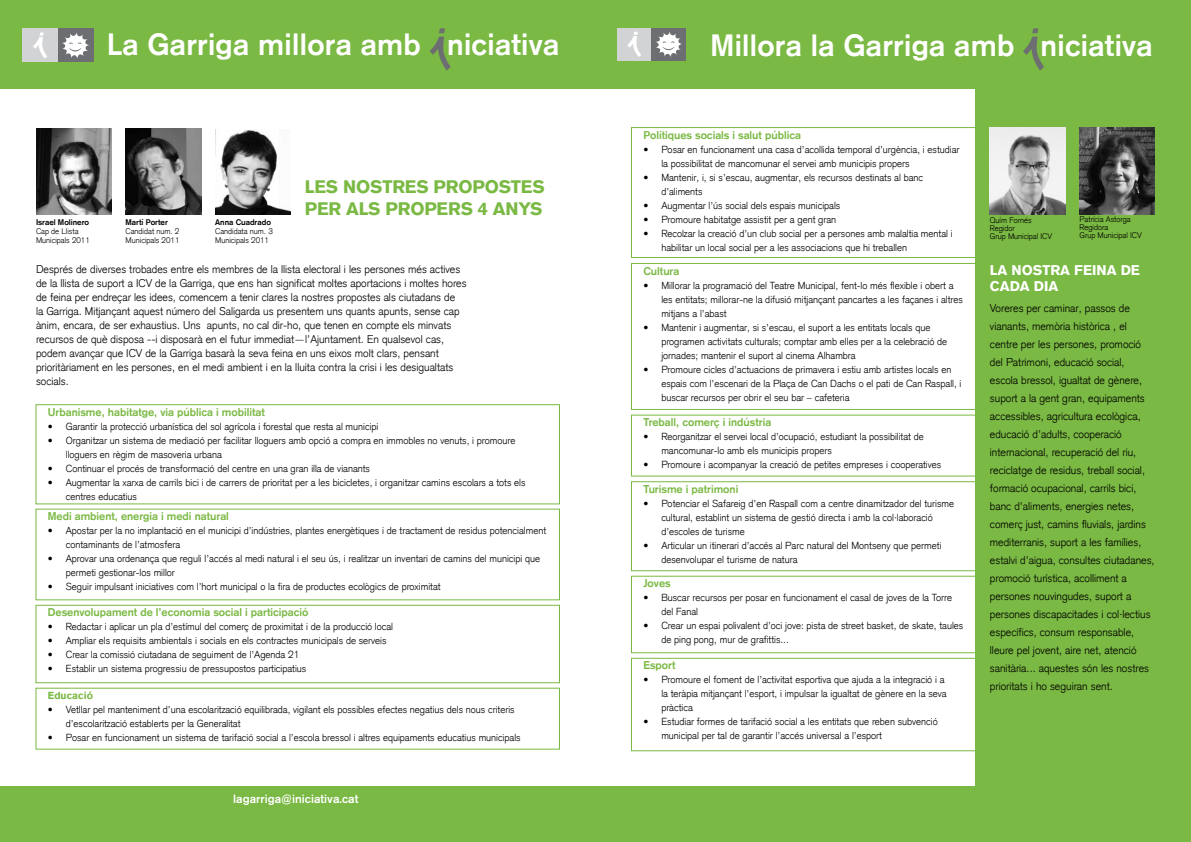
<style>
.page{position:relative;width:1191px;height:842px;background:#fff}
.page>*{position:absolute;margin:0;border:0;box-sizing:border-box;transform-origin:0 0}
.t1{font:700 30px "Akzidenz Grotesk";letter-spacing:.01em;color:#fff}
.t2{font:700 18px/21.6px "Akzidenz Grotesk BQ";letter-spacing:-.01em;color:#7ab943}
.t3{font:700 14px/16px "Akzidenz Grotesk BQ";color:#fff}
.t4{font:500 12px "Akzidenz Grotesk BQ";color:#fff}
.t5{font:300 11px/18px "Akzidenz Grotesk";color:#000}
.t6{font:700 11px "Akzidenz Grotesk";color:#7ab943}
.t7{font:300 10px/14px "Akzidenz Grotesk";color:#000}
.t8{font:900 10px "Akzidenz Grotesk CE";color:#7ab943}
.t9{font:300 8px/8px "Akzidenz Grotesk CE";color:#000}
.t10{font:700 8px "Akzidenz Grotesk CE";color:#000}
</style>
<div class="page">
<div style="left:975px;top:79px;width:216px;height:742px;background:#7ab943"></div>
<div style="left:0;top:787px;width:1191px;height:55px;background:#7ab943"></div>
<div style="left:0;top:0;width:1191px;height:88px;background:#7ab943"></div>
<img style="left:990px;top:128px;width:75px;height:86px">
<img style="left:36px;top:128px;width:75px;height:87px">
<div style="left:23px;top:29px;width:35px;height:33px;background:#d1d3d4"></div>
<svg style="left:33px;top:33px;width:14px;height:25px"></svg>
<div style="left:58px;top:29px;width:35px;height:33px;background:#6d6e71"></div>
<svg style="left:62px;top:32px;width:27px;height:26px"></svg>
<svg style="left:430px;top:28px;width:21px;height:43px"></svg>
<div style="left:617px;top:28px;width:34px;height:33px;background:#d1d3d4"></div>
<svg style="left:627px;top:32px;width:14px;height:25px"></svg>
<div style="left:651px;top:28px;width:35px;height:33px;background:#6d6e71"></div>
<svg style="left:655px;top:32px;width:27px;height:25px"></svg>
<svg style="left:1023px;top:28px;width:21px;height:43px"></svg>
<div style="left:36px;top:404px;width:524px;height:100px;border:1px solid #7ab943"></div>
<img style="left:126px;top:128px;width:75px;height:87px">
<div style="left:36px;top:605px;width:524px;height:78px;border:1px solid #7ab943"></div>
<div style="left:631px;top:127px;width:345px;height:131px;border:1px solid #7ab943"></div>
<img style="left:1079px;top:128px;width:76px;height:86px">
<img style="left:215px;top:129px;width:76px;height:85px">
<div style="left:631px;top:263px;width:345px;height:147px;border:1px solid #7ab943"></div>
<div style="left:631px;top:481px;width:345px;height:90px;border:1px solid #7ab943"></div>
<div style="left:631px;top:576px;width:345px;height:77px;border:1px solid #7ab943"></div>
<div style="left:631px;top:658px;width:345px;height:93px;border:1px solid #7ab943"></div>
<div style="left:36px;top:688px;width:524px;height:62px;border:1px solid #7ab943"></div>
<h1 class="t1" style="left:107px;top:26px;width:453px">La Garriga millora amb niciativa</h1>
<p class="t10" style="left:36px;top:218px;width:55px">Israel Molinero</p>
<p class="t9" style="left:36px;top:227px;width:55px;line-height:9px">Cap de Llista<br>Municipals 2011</p>
<p class="t10" style="left:126px;top:218px;width:44px">Martí Porter</p>
<p class="t9" style="left:126px;top:227px;width:55px;line-height:9px">Candidat num. 2<br>Municipals 2011</p>
<p class="t10" style="left:215px;top:218px;width:57px">Anna Cuadrado</p>
<p class="t9" style="left:215px;top:227px;width:59px;line-height:9px">Candidata num. 3<br>Municipals 2011</p>
<h2 class="t2" style="left:305px;top:176px;width:241px">LES NOSTRES PROPOSTES<br>PER ALS PROPERS 4 ANYS</h2>
<p class="t5" style="left:36px;top:262px;width:432px;line-height:14px">Després de diverses trobades entre els membres de la llista electoral i les persones més actives de la llista de suport a ICV de la Garriga, que ens han significat moltes aportacions i moltes hores de feina per endreçar les idees, comencem a tenir clares la nostres propostes als ciutadans de<br>la Garriga. Mitjançant aquest número del Saligarda us presentem uns quants apunts, sense cap ànim, encara, de ser exhaustius. Uns apunts, no cal dir-ho, que tenen en compte els minvats recursos de què disposa --i disposarà en el futur immediat—l’Ajuntament. En qualsevol cas, podem avançar que ICV de la Garriga basarà la seva feina en uns eixos molt clars, pensant prioritàriament en les persones, en el medi ambient i en la lluita contra la crisi i les desigualtats socials.</p>
<p class="t6" style="left:48px;top:405px;width:218px">Urbanisme, habitatge, via pública i mobilitat</p>
<p class="t7" style="left:48px;top:419px;width:332px">• Garantir la protecció urbanística del sol agrícola i forestal que resta al municipi</p>
<p class="t7" style="left:66px;top:433px;width:451px;text-indent:-18px">• Organitzar un sistema de mediació per facilitar lloguers amb opció a compra en immobles no venuts, i promoure lloguers en règim de masoveria urbana</p>
<p class="t7" style="left:48px;top:461px;width:324px">• Continuar el procés de transformació del centre en una gran illa de vianants</p>
<p class="t7" style="left:66px;top:475px;width:461px;text-indent:-18px">• Augmentar la xarxa de carrils bici i de carrers de prioritat per a les bicicletes, i organitzar camins escolars a tots els centres educatius</p>
<p class="t6" style="left:48px;top:510px;width:183px">Medi ambient, energia i medi natural</p>
<p class="t7" style="left:66px;top:524px;width:482px;text-indent:-18px">• Apostar per la no implantació en el municipi d’indústries, plantes energètiques i de tractament de residus potencialment contaminants de l’atmosfera</p>
<p class="t7" style="left:66px;top:552px;width:476px;text-indent:-18px">• Aprovar una ordenança que reguli l’accés al medi natural i el seu ús, i realitzar un inventari de camins del municipi que permeti gestionar-los millor</p>
<p class="t7" style="left:48px;top:580px;width:394px">• Seguir impulsant iniciatives com l’hort municipal o la fira de productes ecològics de proximitat</p>
<p class="t6" style="left:48px;top:606px;width:262px">Desenvolupament de l’economia social i participació</p>
<p class="t7" style="left:48px;top:620px;width:347px">• Redactar i aplicar un pla d’estímul del comerç de proximitat i de la producció local</p>
<p class="t7" style="left:48px;top:634px;width:340px">• Ampliar els requisits ambientals i socials en els contractes municipals de serveis</p>
<p class="t7" style="left:48px;top:648px;width:253px">• Crear la comissió ciutadana de seguiment de l’Agenda 21</p>
<p class="t7" style="left:48px;top:662px;width:260px">• Establir un sistema progressiu de pressupostos participatius</p>
<p class="t8" style="left:48px;top:688px;width:47px">Educació</p>
<p class="t7" style="left:66px;top:702px;width:450px;text-indent:-18px">• Vetllar pel manteniment d’una escolarització equilibrada, vigilant els possibles efectes negatius dels nous criteris d’escolarització establerts per la Generalitat</p>
<p class="t7" style="left:48px;top:730px;width:474px">• Posar en funcionament un sistema de tarifació social a l’escola bressol i altres equipaments educatius municipals</p>
<p class="t4" style="left:233px;top:791px;width:127px">lagarriga@iniciativa.cat</p>
<h1 class="t1" style="left:710px;top:27px;width:443px">Millora la Garriga amb niciativa</h1>
<p class="t6" style="left:643px;top:128px;width:159px">Polítiques socials i salut pública</p>
<p class="t7" style="left:661px;top:142px;width:300px;text-indent:-18px">• Posar en funcionament una casa d’acollida temporal d’urgència, i estudiar la possibilitat de mancomunar el servei amb municipis propers</p>
<p class="t7" style="left:661px;top:170px;width:263px;text-indent:-18px">• Mantenir, i, si s’escau, augmentar, els recursos destinats al banc d’aliments</p>
<p class="t7" style="left:643px;top:198px;width:198px">• Augmentar l’ús social dels espais municipals</p>
<p class="t7" style="left:643px;top:212px;width:194px">• Promoure habitatge assistit per a gent gran</p>
<p class="t7" style="left:661px;top:226px;width:293px;text-indent:-18px">• Recolzar la creació d’un club social per a persones amb malaltia mental i habilitar un local social per a les associacions que hi treballen</p>
<p class="t6" style="left:643px;top:264px;width:38px">Cultura</p>
<p class="t7" style="left:661px;top:278px;width:303px;text-indent:-18px">• Millorar la programació del Teatre Municipal, fent-lo més flexible i obert a les entitats; millorar-ne la difusió mitjançant pancartes a les façanes i altres mitjans a l’abast</p>
<p class="t7" style="left:661px;top:320px;width:287px;text-indent:-18px">• Mantenir i augmentar, si s’escau, el suport a les entitats locals que programen activitats culturals; comptar amb elles per a la celebració de jornades; mantenir el suport al cinema Alhambra</p>
<p class="t7" style="left:661px;top:362px;width:302px;text-indent:-18px">• Promoure cicles d’actuacions de primavera i estiu amb artistes locals en espais com l’escenari de la Plaça de Can Dachs o el pati de Can Raspall, i buscar recursos per obrir el seu bar – cafeteria</p>
<p class="t6" style="left:643px;top:416px;width:129px">Treball, comerç i indústria</p>
<p class="t7" style="left:661px;top:430px;width:264px;text-indent:-18px">• Reorganitzar el servei local d’ocupació, estudiant la possibilitat de mancomunar-lo amb els municipis propers</p>
<p class="t7" style="left:643px;top:458px;width:299px">• Promoure i acompanyar la creació de petites empreses i cooperatives</p>
<p class="t6" style="left:643px;top:482px;width:97px">Turisme i patrimoni</p>
<p class="t7" style="left:661px;top:496px;width:294px;text-indent:-18px">• Potenciar el Safareig d’en Raspall com a centre dinamitzador del turisme cultural, establint un sistema de gestió directa i amb la col·laboració d’escoles de turisme</p>
<p class="t7" style="left:661px;top:538px;width:282px;text-indent:-18px">• Articular un itinerari d’accés al Parc natural del Montseny que permeti desenvolupar el turisme de natura</p>
<p class="t6" style="left:643px;top:577px;width:29px">Joves</p>
<p class="t7" style="left:661px;top:591px;width:292px;text-indent:-18px">• Buscar recursos per posar en funcionament el casal de joves de la Torre del Fanal</p>
<p class="t7" style="left:661px;top:619px;width:303px;text-indent:-18px">• Crear un espai polivalent d’oci jove: pista de street basket, de skate, taules de ping pong, mur de grafittis...</p>
<p class="t6" style="left:643px;top:659px;width:34px">Esport</p>
<p class="t7" style="left:661px;top:673px;width:287px;text-indent:-18px">• Promoure el foment de l’activitat esportiva que ajuda a la integració i a la teràpia mitjançant l’esport, i impulsar la igualtat de gènere en la seva pràctica</p>
<p class="t7" style="left:661px;top:715px;width:278px;text-indent:-18px">• Estudiar formes de tarifació social a les entitats que reben subvenció municipal per tal de garantir l’accés universal a l’esport</p>
<p class="t9" style="left:990px;top:216px;width:64px">Quím Fornés<br>Regidor<br>Grup Municipal ICV</p>
<p class="t9" style="left:1079px;top:215px;width:64px">Patrícia Astorga<br>Regidora<br>Grup Municipal ICV</p>
<h3 class="t3" style="left:990px;top:262px;width:151px">LA NOSTRA FEINA DE<br>CADA DIA</h3>
<p class="t5" style="left:990px;top:299px;width:166px">Voreres per caminar, passos de vianants, memòria històrica , el centre per les persones, promoció del Patrimoni, educació social, escola bressol, igualtat de gènere, suport a la gent gran, equipaments accessibles, agricultura ecològica, educació d’adults, cooperació internacional, recuperació del riu, reciclatge de residus, treball social, formació ocupacional, carrils bici, banc d’aliments, energies netes, comerç just, camins fluvials, jardins mediterranis, suport a les famílies, estalvi d’aigua, consultes ciutadanes, promoció turística, acolliment a persones nouvingudes, suport a persones discapacitades i col·lectius específics, consum responsable, lleure pel jovent, aire net, atenció sanitària... aquestes són les nostres prioritats i ho seguiran sent.</p>
</div>
